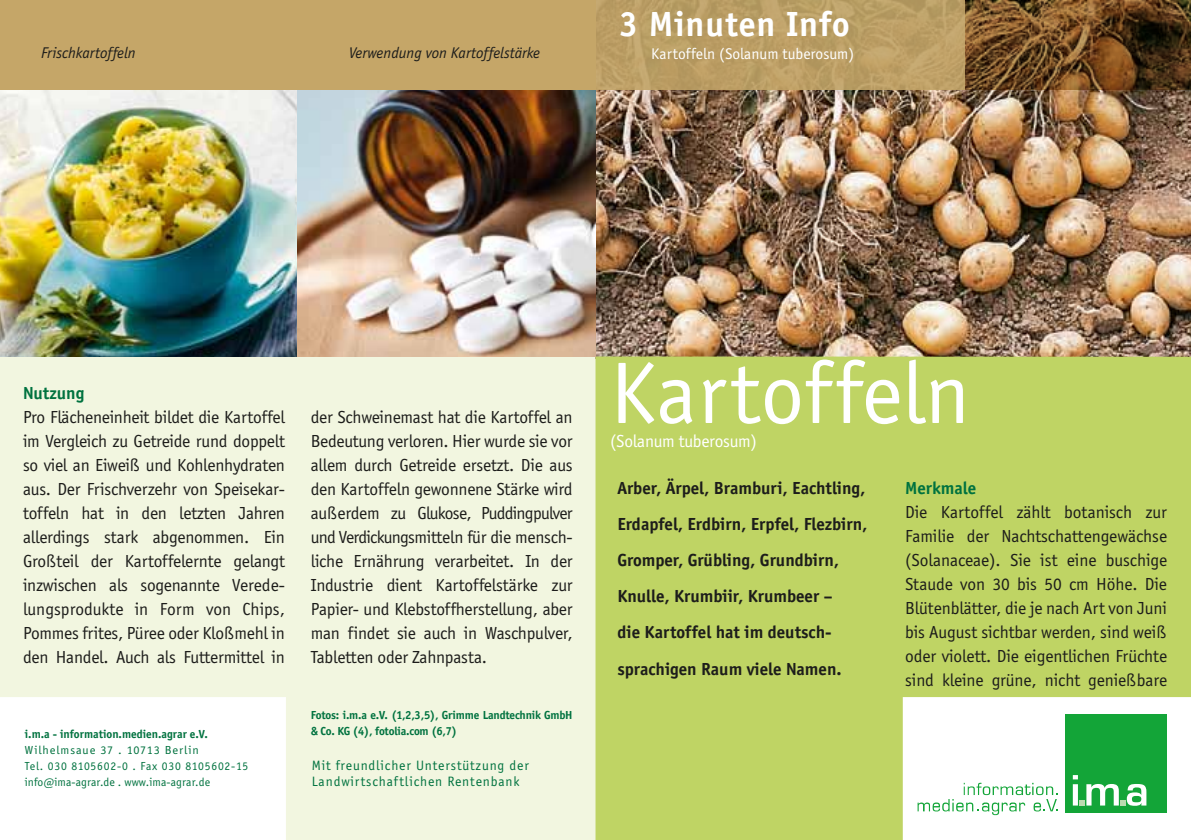
<style>
.page{position:relative;width:1191px;height:840px;background:#fff}
.page>*{position:absolute;margin:0;border:0;box-sizing:border-box;transform-origin:0 0}
.t1{font:90px "Officina San Itc T";letter-spacing:.005em;color:#fff}
.t2{font:700 36px "Officina San Itc T";letter-spacing:.025em;color:#fff}
.t3{font:18px/24px "Officina San Itc T";letter-spacing:-.015em;color:#1d1d1b;text-align:justify}
.t4{font:700 18px/36px "Officina San Itc T";color:#1d1d1b}
.t5{font:18px "Officina San Itc T";letter-spacing:-.015em;color:#fff}
.t6{font:700 18px "Officina San Itc T";color:#00723f}
.t7{font:italic 16px "Officina San Itc T";color:#1d1d1b}
.t8{font:16px "Officina San Itc T";color:#fff}
.t9{font:14px/16px "Officina San Itc T";letter-spacing:.06em;color:#00723f}
.t10{font:700 12px/16px "Officina San Itc T";letter-spacing:-.015em;color:#00723f}
.t11{font:12px/16px "Officina San Itc T";letter-spacing:.06em;color:#00723f;scale:1.05 1}
</style>
<div class="page">
<img style="left:595px;top:90px;width:596px;height:266px">
<div style="left:0;top:356px;width:1191px;height:483px;background:#f2f6e0"></div>
<div style="left:595px;top:356px;width:596px;height:483px;background:#bfd464"></div>
<div style="left:902px;top:697px;width:289px;height:142px;background:#fff"></div>
<div style="left:595px;top:0;width:370px;height:90px;background:#bb9e65"></div>
<div style="left:0;top:0;width:595px;height:90px;background:#c5a668"></div>
<svg style="left:965px;top:0;width:226px;height:90px;background:#664421"></svg>
<div style="left:0;top:697px;width:286px;height:142px;background:#fff"></div>
<div style="left:1065px;top:713px;width:101px;height:99px;background:#13a538"></div>
<svg style="left:1072px;top:775px;width:74px;height:30px"></svg>
<svg style="left:917px;top:782px;width:141px;height:32px;background:#dbf1e0"></svg>
<img style="left:0;top:90px;width:297px;height:266px">
<img style="left:297px;top:90px;width:298px;height:266px">
<p class="t7" style="left:41px;top:44px;width:96px">Frischkartoffeln</p>
<p class="t7" style="left:349px;top:44px;width:192px">Verwendung von Kartoffelstärke</p>
<h2 class="t2" style="left:619px;top:3px;width:232px">3 Minuten Info</h2>
<p class="t8" style="left:651px;top:44px;width:204px">Kartoffeln (Solanum tuberosum)</p>
<p class="t6" style="left:23px;top:382px;width:63px">Nutzung</p>
<p class="t3" style="left:23px;top:405px;width:263px">Pro Flächeneinheit bildet die Kartoffel im Vergleich zu Getreide rund doppelt so viel an Eiweiß und Kohlenhydraten aus. Der Frischverzehr von Speisekar&shy;toffeln hat in den letzten Jahren allerdings stark abgenommen. Ein Großteil der Kartoffelernte gelangt inzwischen als sogenannte Verede&shy;lungsprodukte in Form von Chips, Pommes frites, Püree oder Kloßmehl in den Handel. Auch als Futtermittel in</p>
<p class="t3" style="left:311px;top:405px;width:263px">der Schweinemast hat die Kartoffel an Bedeutung verloren. Hier wurde sie vor allem durch Getreide ersetzt. Die aus den Kartoffeln gewonnene Stärke wird außerdem zu Glukose, Puddingpulver und Verdickungsmitteln für die mensch&shy;liche Ernährung verarbeitet. In der Industrie dient Kartoffelstärke zur Papier- und Klebstoffherstellung, aber man findet sie auch in Waschpulver, Tabletten oder Zahnpasta.</p>
<p class="t10" style="left:25px;top:726px;width:185px">i.m.a - information.medien.agrar e.V.</p>
<p class="t11" style="left:25px;top:742px;width:214px">Wilhelmsaue 37 . 10713 Berlin<br>Tel. 030 8105602-0 . Fax 030 8105602-15 info@ima-agrar.de . www.ima-agrar.de</p>
<p class="t10" style="left:311px;top:707px;width:263px">Fotos: i.m.a e.V. (1,2,3,5), Grimme Landtechnik GmbH &amp; Co. KG (4), fotolia.com (6,7)</p>
<p class="t9" style="left:312px;top:756px;width:219px">Mit freundlicher Unterstützung der<br>Landwirtschaftlichen Rentenbank</p>
<h1 class="t1" style="left:610px;top:343px;width:361px">Kartoffeln</h1>
<p class="t5" style="left:610px;top:431px;width:148px">(Solanum tuberosum)</p>
<p class="t4" style="left:617px;top:470px;width:251px">Arber, Ärpel, Bramburi, Eachtling,<br>Erdapfel, Erdbirn, Erpfel, Flezbirn,<br>Gromper, Grübling, Grundbirn,<br>Knulle, Krumbiir, Krumbeer –<br>die Kartoffel hat im deutsch&shy;sprachigen Raum viele Namen.</p>
<p class="t6" style="left:905px;top:477px;width:72px">Merkmale</p>
<p class="t3" style="left:905px;top:500px;width:263px">Die Kartoffel zählt botanisch zur Familie der Nachtschattengewächse (Solanaceae). Sie ist eine buschige Staude von 30 bis 50 cm Höhe. Die Blütenblätter, die je nach Art von Juni bis August sichtbar werden, sind weiß oder violett. Die eigentlichen Früchte sind kleine grüne, nicht genießbare</p>
</div>
